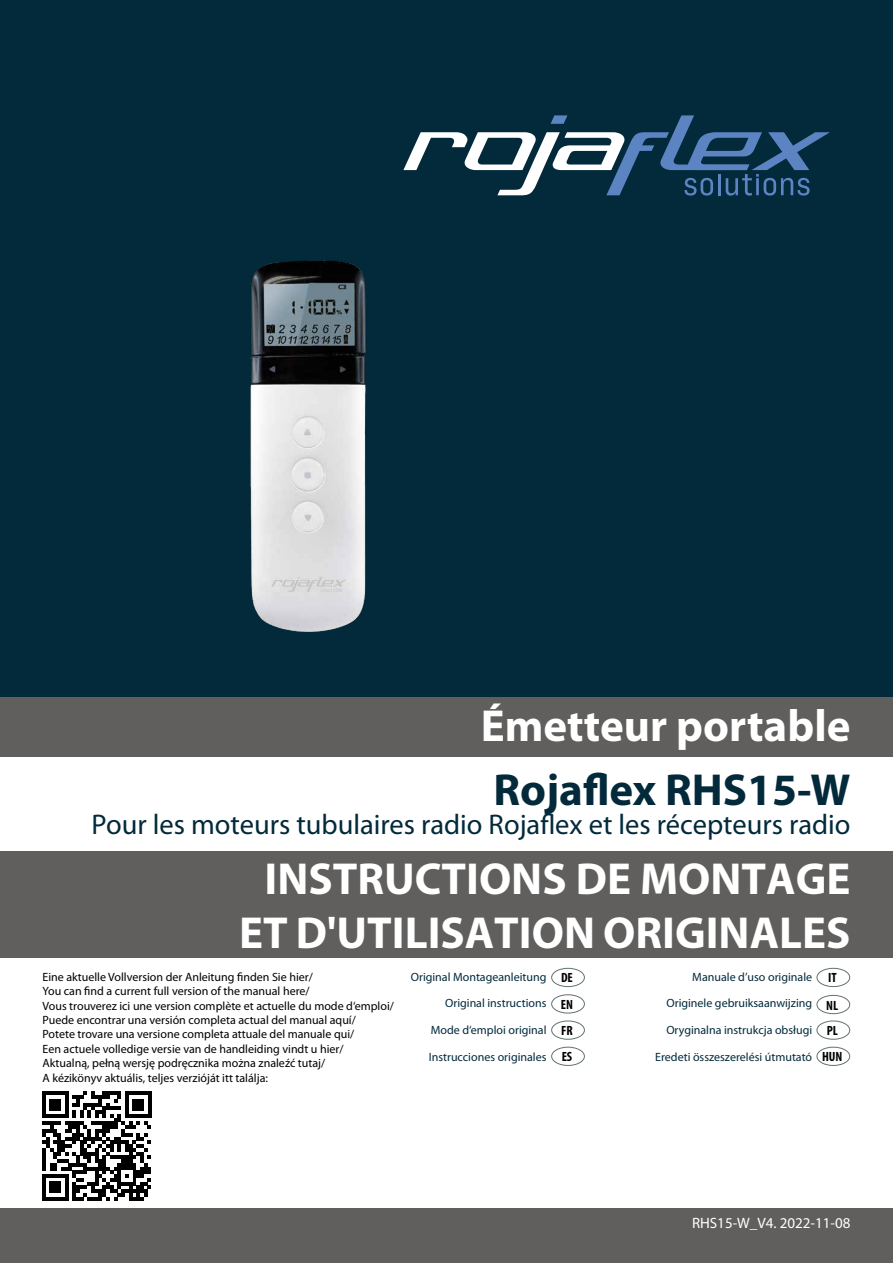
<style>
.page{position:relative;width:893px;height:1263px;background:#fff}
.page>*{position:absolute;margin:0;border:0;box-sizing:border-box;transform-origin:0 0}
.t1{font:700 45px/54px "Myriad Pro";color:#fff;text-align:center}
.t2{font:700 45px "Myriad Pro";color:#032a3b}
.t3{font:28.5px "Myriad Pro";color:#032a3b}
.t4{font:15px "Myriad Pro";color:#fff}
.t5{font:700 condensed 13.35px/26.2px "Myriad Pro";color:#000}
.t6{font:12px/14.4px "Myriad Pro";color:#000}
.t7{font:12px "Myriad Pro";color:#032a3b}
</style>
<div class="page">
<svg style="left:42px;top:1091px;width:109px;height:109px"></svg>
<div style="left:817px;top:968px;width:33px;height:19px;border:1px solid #62726f;border-radius:50%"></div>
<div style="left:817px;top:995px;width:33px;height:19px;border:1px solid #62726f;border-radius:50%"></div>
<div style="left:817px;top:1021px;width:33px;height:18px;border:1px solid #62726f;border-radius:50%"></div>
<div style="left:817px;top:1047px;width:33px;height:19px;border:1px solid #62726f;border-radius:50%"></div>
<div style="left:551px;top:968px;width:34px;height:19px;border:1px solid #62726f;border-radius:50%"></div>
<div style="left:551px;top:994px;width:34px;height:19px;border:1px solid #62726f;border-radius:50%"></div>
<div style="left:551px;top:1021px;width:34px;height:18px;border:1px solid #62726f;border-radius:50%"></div>
<div style="left:551px;top:1047px;width:34px;height:19px;border:1px solid #62726f;border-radius:50%"></div>
<div style="left:0;top:1209px;width:893px;height:54px;background:#605f5e"></div>
<div style="left:0;top:0;width:893px;height:744px;background:#032a3b"></div>
<svg style="left:403px;top:115px;width:427px;height:81px"></svg>
<div style="left:0;top:697px;width:893px;height:60px;background:#605f5e"></div>
<div style="left:0;top:852px;width:893px;height:106px;background:#605f5e"></div>
<img style="left:249px;top:260px;width:117px;height:371px">
<h1 class="t1" style="left:481px;top:699px;width:371px">Émetteur portable</h1>
<h1 class="t2" style="left:493px;top:764px;width:358px">Rojaflex RHS15-W</h1>
<h2 class="t3" style="left:92px;top:809px;width:760px">Pour les moteurs tubulaires radio Rojaflex et les récepteurs radio</h2>
<h1 class="t1" style="left:239px;top:852px;width:613px">INSTRUCTIONS DE MONTAGE<br>ET D'UTILISATION ORIGINALES</h1>
<p class="t6" style="left:43px;top:970px;width:353px">Eine aktuelle Vollversion der Anleitung finden Sie hier/<br>You can find a current full version of the manual here/<br>Vous trouverez ici une version complète et actuelle du mode d‘emploi/ Puede encontrar una versión completa actual del manual aquí/<br>Potete trovare una versione completa attuale del manuale qui/<br>Een actuele volledige versie van de handleiding vindt u hier/<br>Aktualną, pełną wersję podręcznika można znaleźć tutaj/<br>A kézikönyv aktuális, teljes verzióját itt találja:</p>
<p class="t7" style="left:411px;top:970px;width:137px">Original Montageanleitung</p>
<p class="t7" style="left:445px;top:997px;width:103px">Original instructions</p>
<p class="t7" style="left:431px;top:1023px;width:117px">Mode d‘emploi original</p>
<p class="t7" style="left:429px;top:1050px;width:119px">Instrucciones originales</p>
<p class="t5" style="left:561px;top:965px;width:14px;text-align:justify">DE EN FR ES</p>
<p class="t7" style="left:692px;top:970px;width:121px">Manuale d’uso originale</p>
<p class="t7" style="left:666px;top:997px;width:147px">Originele gebruiksaanwijzing</p>
<p class="t7" style="left:666px;top:1023px;width:147px">Oryginalna instrukcja obsługi</p>
<p class="t7" style="left:655px;top:1050px;width:158px">Eredeti összeszerelési útmutató</p>
<p class="t5" style="left:826px;top:965px;width:14px;line-height:27.2px">IT<br>NL</p>
<p class="t5" style="left:822px;top:1018px;width:22px;text-align:center">PL<br>HUN</p>
<p class="t4" style="left:692px;top:1215px;width:160px">RHS15-W_V4. 2022-11-08</p>
</div>
